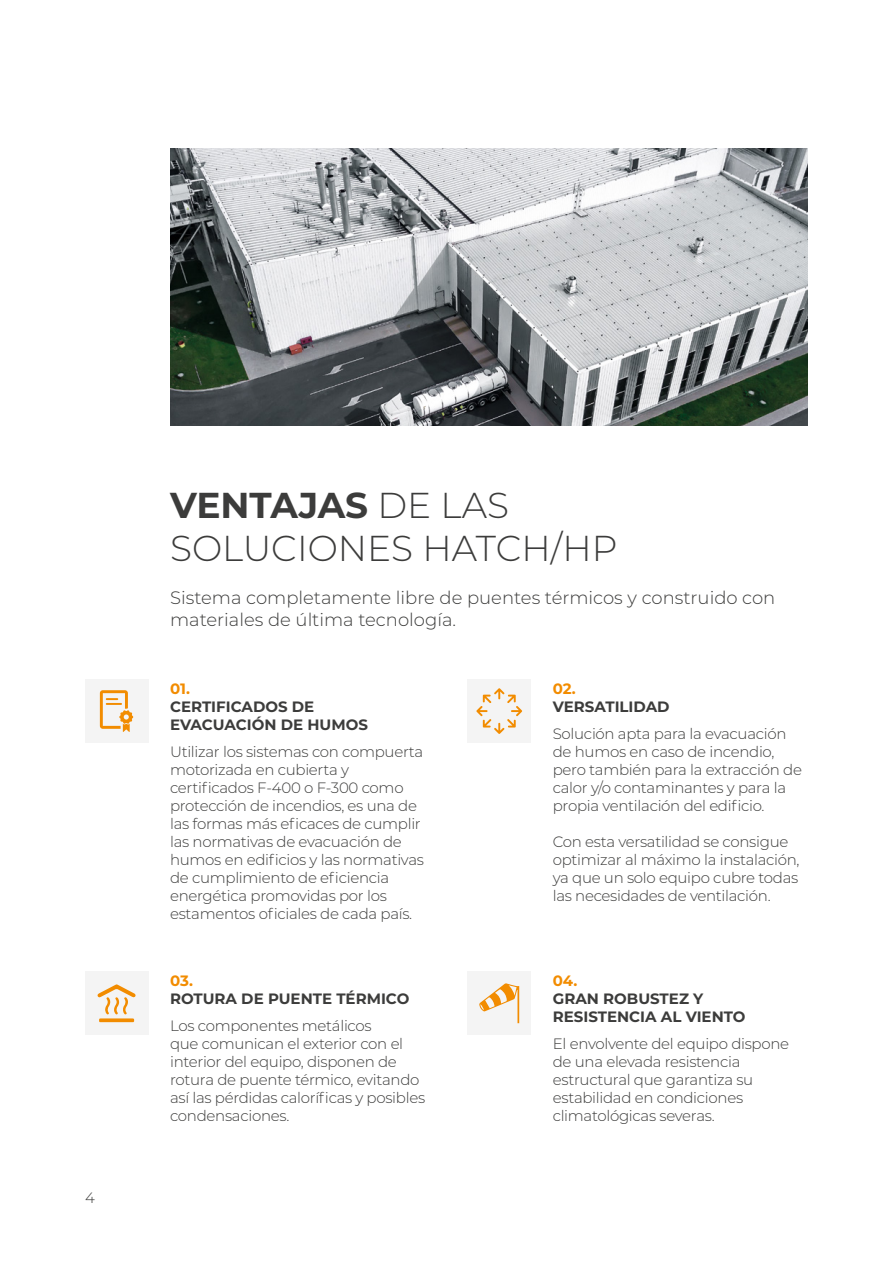
<style>
.page{position:relative;width:893px;height:1263px;background:#fff}
.page>*{position:absolute;margin:0;border:0;box-sizing:border-box;transform-origin:0 0}
.t1{font:300 36px/43.2px "Montserrat";color:#3c3c3b}
.t2{font:300 18px/21.6px "Montserrat";color:#3c3c3b}
.t3{font:300 15px/18px "Montserrat";letter-spacing:-.02em;color:#3c3c3b}
.t4{font:700 15px/18px "Montserrat";color:#3c3c3b}
.t5{font:700 15px "Montserrat";letter-spacing:-.005em;color:#f28c00}
.s1{font-weight:700}
</style>
<div class="page">
<div style="left:468px;top:679px;width:63px;height:64px;background:#f4f4f4"></div>
<img style="left:170px;top:149px;width:638px;height:276px">
<div style="left:85px;top:679px;width:63px;height:64px;background:#f4f4f4"></div>
<svg style="left:100px;top:690px;width:33px;height:42px"></svg>
<svg style="left:476px;top:688px;width:46px;height:46px"></svg>
<div style="left:468px;top:972px;width:63px;height:63px;background:#f4f4f4"></div>
<div style="left:85px;top:972px;width:63px;height:63px;background:#f4f4f4"></div>
<svg style="left:98px;top:984px;width:38px;height:38px"></svg>
<svg style="left:479px;top:983px;width:40px;height:40px"></svg>
<p class="t3" style="left:85px;top:1188px;width:11px">4</p>
<h1 class="t1" style="left:170px;top:482px;width:449px"><span class="s1">VENTAJAS</span> DE LAS<br>SOLUCIONES HATCH/HP</h1>
<p class="t2" style="left:170px;top:586px;width:607px">Sistema completamente libre de puentes térmicos y construido con materiales de última tecnología.</p>
<p class="t5" style="left:170px;top:678px;width:21px">01.</p>
<p class="t4" style="left:170px;top:697px;width:199px">CERTIFICADOS DE<br>EVACUACIÓN DE HUMOS</p>
<p class="t3" style="left:170px;top:742px;width:255px">Utilizar los sistemas con compuerta motorizada en cubierta y certificados F-400 o F-300 como protección de incendios, es una de las formas más eficaces de cumplir las normativas de evacuación de humos en edificios y las normativas de cumplimiento de eficiencia energética promovidas por los estamentos oficiales de cada país.</p>
<p class="t5" style="left:170px;top:970px;width:24px">03.</p>
<p class="t4" style="left:170px;top:989px;width:241px">ROTURA DE PUENTE TÉRMICO</p>
<p class="t3" style="left:170px;top:1016px;width:257px">Los componentes metálicos<br>que comunican el exterior con el interior del equipo, disponen de rotura de puente térmico, evitando así las pérdidas caloríficas y posibles condensaciones.</p>
<p class="t5" style="left:553px;top:678px;width:25px">02.</p>
<p class="t4" style="left:553px;top:697px;width:118px">VERSATILIDAD</p>
<p class="t3" style="left:553px;top:724px;width:251px">Solución apta para la evacuación de humos en caso de incendio, pero también para la extracción de calor y/o contaminantes y para la propia ventilación del edificio.</p>
<p class="t3" style="left:553px;top:832px;width:248px">Con esta versatilidad se consigue optimizar al máximo la instalación, ya que un solo equipo cubre todas las necesidades de ventilación.</p>
<p class="t5" style="left:553px;top:970px;width:26px">04.</p>
<p class="t4" style="left:553px;top:989px;width:194px">GRAN ROBUSTEZ Y<br>RESISTENCIA AL VIENTO</p>
<p class="t3" style="left:553px;top:1034px;width:238px">El envolvente del equipo dispone de una elevada resistencia estructural que garantiza su estabilidad en condiciones climatológicas severas.</p>
</div>
